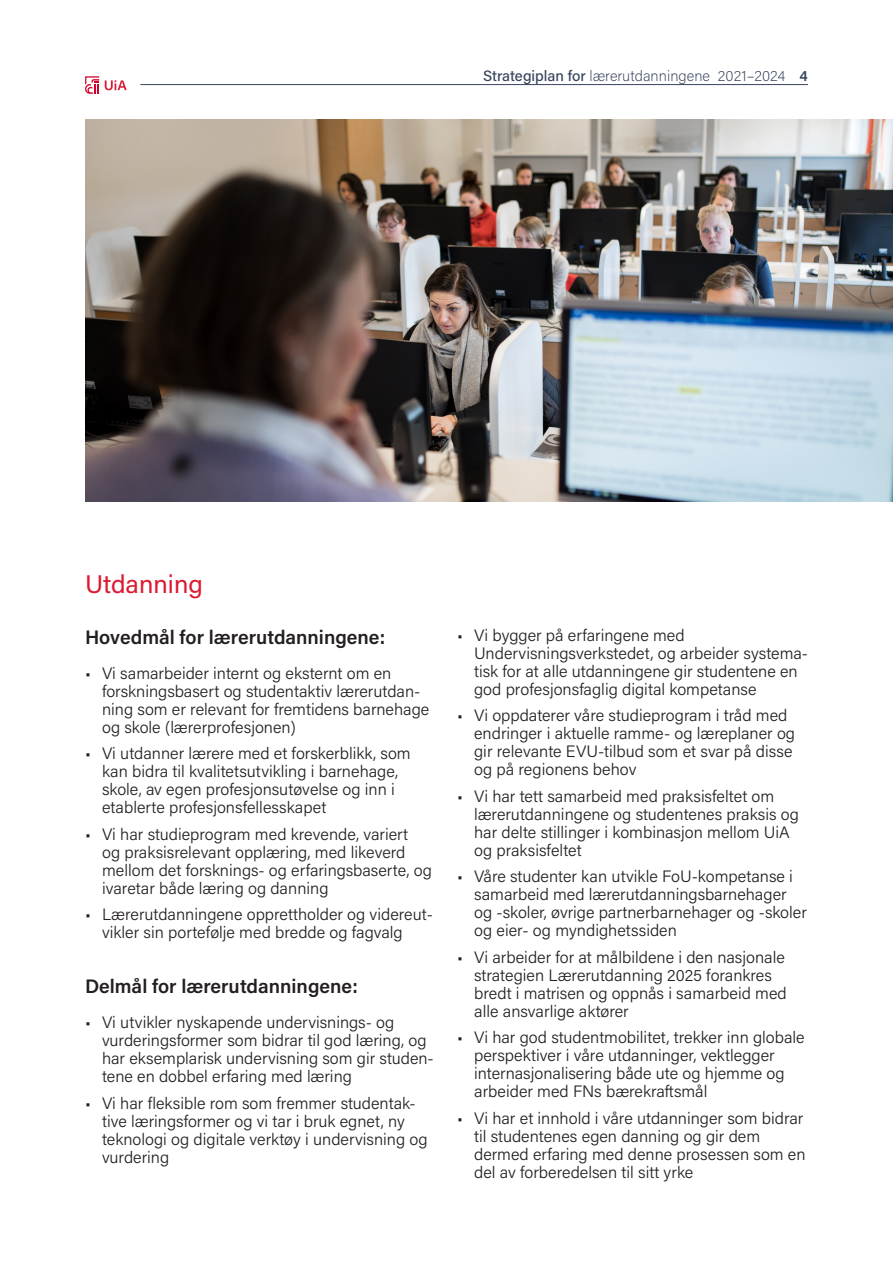
<style>
.page{position:relative;width:893px;height:1263px;background:#fff}
.page>*{position:absolute;margin:0;border:0;box-sizing:border-box;transform-origin:0 0}
.Tittel2{font:25.5px "Acumin Pro";color:#dc1a32}
.Tittel3{font:600 19.5px "Acumin Pro";color:#231f20}
.t1{font:300 16.5px/18px "Acumin Pro";color:#231f20}
.t2{font:200 15px "Acumin Pro";color:#37445c}
.s1{font-weight:500}
.s2{font-weight:600}
</style>
<div class="page">
<hr style="left:140px;top:84px;width:668px;height:1px;background:#37445c">
<svg style="left:105px;top:80px;width:22px;height:10px"></svg>
<svg style="left:85px;top:76px;width:14px;height:18px"></svg>
<img style="left:85px;top:119px;width:808px;height:383px">
<p class="t2" style="left:483px;top:65px;width:326px"><span class="s1">Strategiplan for</span> lærerutdanningene 2021–2024 <span class="s2">4</span></p>
<p class="Tittel2" style="left:85px;top:566px;width:119px">Utdanning</p>
<p class="Tittel3" style="left:85px;top:623px;width:302px">Hovedmål for lærerutdanningene:</p>
<p class="t1" style="left:102px;top:663px;width:329px;text-indent:-17px">• Vi samarbeider internt og eksternt om en forskningsbasert og studentaktiv lærerutdan&shy;ning som er relevant for fremtidens barnehage og skole (lærerprofesjonen)</p>
<p class="t1" style="left:102px;top:744px;width:310px;text-indent:-17px">• Vi utdanner lærere med et forskerblikk, som kan bidra til kvalitetsutvikling i barnehage, skole, av egen profesjonsutøvelse og inn i etablerte profesjonsfellesskapet</p>
<p class="t1" style="left:102px;top:824px;width:332px;text-indent:-17px">• Vi har studieprogram med krevende, variert<br>og praksisrelevant opplæring, med likeverd mellom det forsknings- og erfaringsbaserte, og ivaretar både læring og danning</p>
<p class="t1" style="left:102px;top:905px;width:332px;text-indent:-17px">• Lærerutdanningene opprettholder og videreut&shy;vikler sin portefølje med bredde og fagvalg</p>
<p class="Tittel3" style="left:85px;top:973px;width:274px">Delmål for lærerutdanningene:</p>
<p class="t1" style="left:102px;top:1013px;width:333px;text-indent:-17px">• Vi utvikler nyskapende undervisnings- og vurderingsformer som bidrar til god læring, og har eksemplarisk undervisning som gir studen&shy;tene en dobbel erfaring med læring</p>
<p class="t1" style="left:102px;top:1093px;width:327px;text-indent:-17px">• Vi har fleksible rom som fremmer studentak&shy;tive læringsformer og vi tar i bruk egnet, ny teknologi og digitale verktøy i undervisning og vurdering</p>
<p class="t1" style="left:474px;top:625px;width:335px;text-indent:-17px">• Vi bygger på erfaringene med Undervisningsverkstedet, og arbeider systema&shy;tisk for at alle utdanningene gir studentene en god profesjonsfaglig digital kompetanse</p>
<p class="t1" style="left:474px;top:706px;width:322px;text-indent:-17px">• Vi oppdaterer våre studieprogram i tråd med endringer i aktuelle ramme- og læreplaner og gir relevante EVU-tilbud som et svar på disse og på regionens behov</p>
<p class="t1" style="left:474px;top:786px;width:326px;text-indent:-17px">• Vi har tett samarbeid med praksisfeltet om lærerutdanningene og studentenes praksis og har delte stillinger i kombinasjon mellom UiA og praksisfeltet</p>
<p class="t1" style="left:474px;top:867px;width:334px;text-indent:-17px">• Våre studenter kan utvikle FoU-kompetanse i samarbeid med lærerutdanningsbarnehager og -skoler, øvrige partnerbarnehager og -skoler og eier- og myndighetssiden</p>
<p class="t1" style="left:474px;top:947px;width:314px;text-indent:-17px">• Vi arbeider for at målbildene i den nasjonale strategien Lærerutdanning 2025 forankres bredt i matrisen og oppnås i samarbeid med alle ansvarlige aktører</p>
<p class="t1" style="left:474px;top:1028px;width:332px;text-indent:-17px">• Vi har god studentmobilitet, trekker inn globale perspektiver i våre utdanninger, vektlegger internasjonalisering både ute og hjemme og arbeider med FNs bærekraftsmål</p>
<p class="t1" style="left:474px;top:1108px;width:333px;text-indent:-17px">• Vi har et innhold i våre utdanninger som bidrar til studentenes egen danning og gir dem dermed erfaring med denne prosessen som en del av forberedelsen til sitt yrke</p>
</div>
